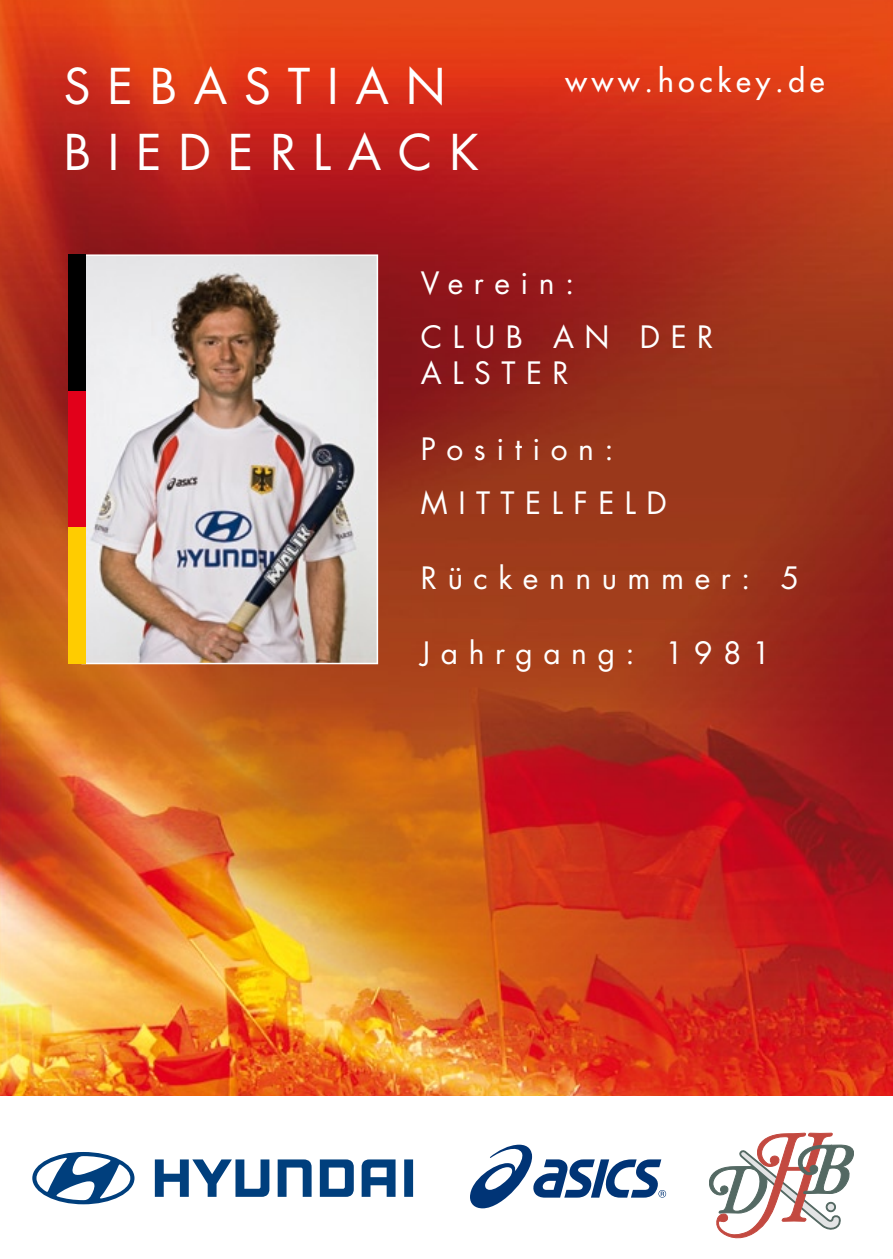
<style>
.page{position:relative;width:893px;height:1259px;background:#fff}
.page>*{position:absolute;margin:0;border:0;box-sizing:border-box;transform-origin:0 0}
.t1{font:48px/66px "Futura";letter-spacing:.35em;color:#fff}
.t2{font:30px/54px "Futura";letter-spacing:.35em;color:#fff}
.t3{font:30px "Futura";letter-spacing:.16em;color:#fff}
</style>
<div class="page">
<img style="left:0;top:0;width:893px;height:1095px">
<img style="left:85px;top:257px;width:290px;height:404px">
<div style="left:81px;top:254px;width:297px;height:410px;border:2px solid #fff"></div>
<div style="left:68px;top:254px;width:17px;height:137px;background:#000"></div>
<div style="left:68px;top:391px;width:17px;height:136px;background:#e2001a"></div>
<div style="left:68px;top:527px;width:17px;height:137px;background:#fc0"></div>
<svg style="left:470px;top:1144px;width:196px;height:64px"></svg>
<svg style="left:32px;top:1152px;width:102px;height:52px"></svg>
<svg style="left:155px;top:1159px;width:114px;height:37px"></svg>
<svg style="left:278px;top:1159px;width:34px;height:37px"></svg>
<svg style="left:320px;top:1159px;width:34px;height:37px"></svg>
<svg style="left:362px;top:1159px;width:34px;height:37px"></svg>
<svg style="left:404px;top:1159px;width:9px;height:37px"></svg>
<svg style="left:709px;top:1132px;width:145px;height:106px"></svg>
<div style="left:827px;top:1203px;width:8px;height:8px;background:#e3e4e5;border-radius:50%"></div>
<div style="left:826px;top:1202px;width:9px;height:9px;border:1px solid #546963;border-radius:50%"></div>
<h1 class="t1" style="left:64px;top:53px;width:417px">SEBASTIAN<br>BIEDERLACK</h1>
<p class="t3" style="left:566px;top:61px;width:261px">www.hockey.de</p>
<p class="t2" style="left:421px;top:256px;width:294px">Verein:<br>CLUB AN DER</p>
<p class="t2" style="left:421px;top:346px;width:149px">ALSTER</p>
<p class="t2" style="left:421px;top:421px;width:194px">Position: m ittel</p>
<p class="t2" style="left:573px;top:475px;width:48px">f eld</p>
<p class="t2" style="left:421px;top:550px;width:380px">Rückennummer: 5</p>
<p class="t2" style="left:421px;top:625px;width:351px">Jahrgang: 1981</p>
</div>
